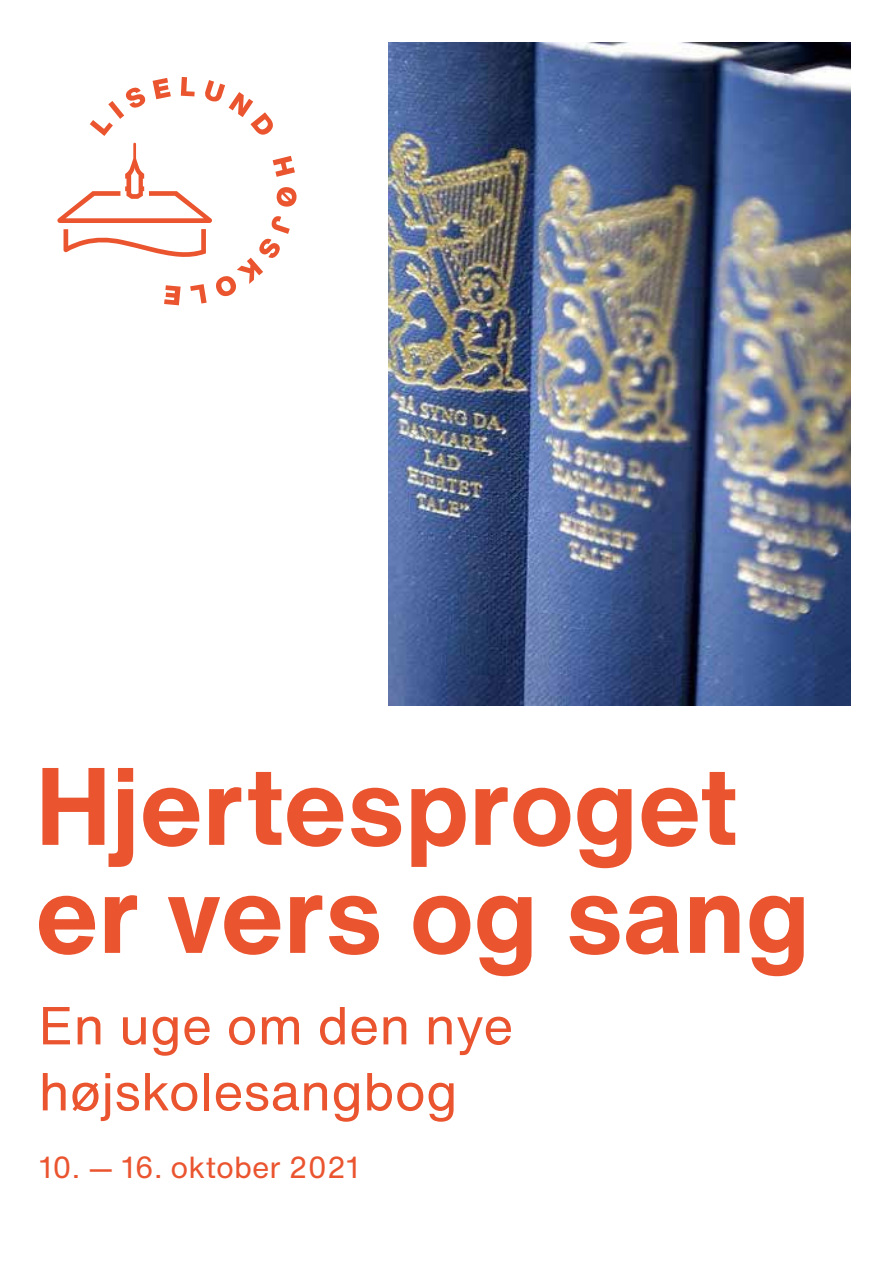
<style>
.page{position:relative;width:893px;height:1263px;background:#fff}
.page>*{position:absolute;margin:0;border:0;box-sizing:border-box;transform-origin:0 0}
.t1{font:700 108px/108px "Helvetica Now Text";color:#ea542f}
.t2{font:52.5px/66px "Helvetica Now Text";color:#ea542f}
.t3{font:30px "Helvetica Now Text";color:#ea542f}
</style>
<div class="page">
<img style="left:388px;top:43px;width:462px;height:662px">
<svg style="left:57px;top:77px;width:238px;height:228px"></svg>
<svg style="left:276px;top:187px;width:21px;height:20px"></svg>
<h1 class="t1" style="left:35px;top:750px;width:776px">Hjertesproget er vers og sang</h1>
<p class="t2" style="left:39px;top:991px;width:476px">En uge om den nye højskolesangbog</p>
<p class="t3" style="left:39px;top:1144px;width:322px">10. — 16. oktober 2021</p>
</div>
